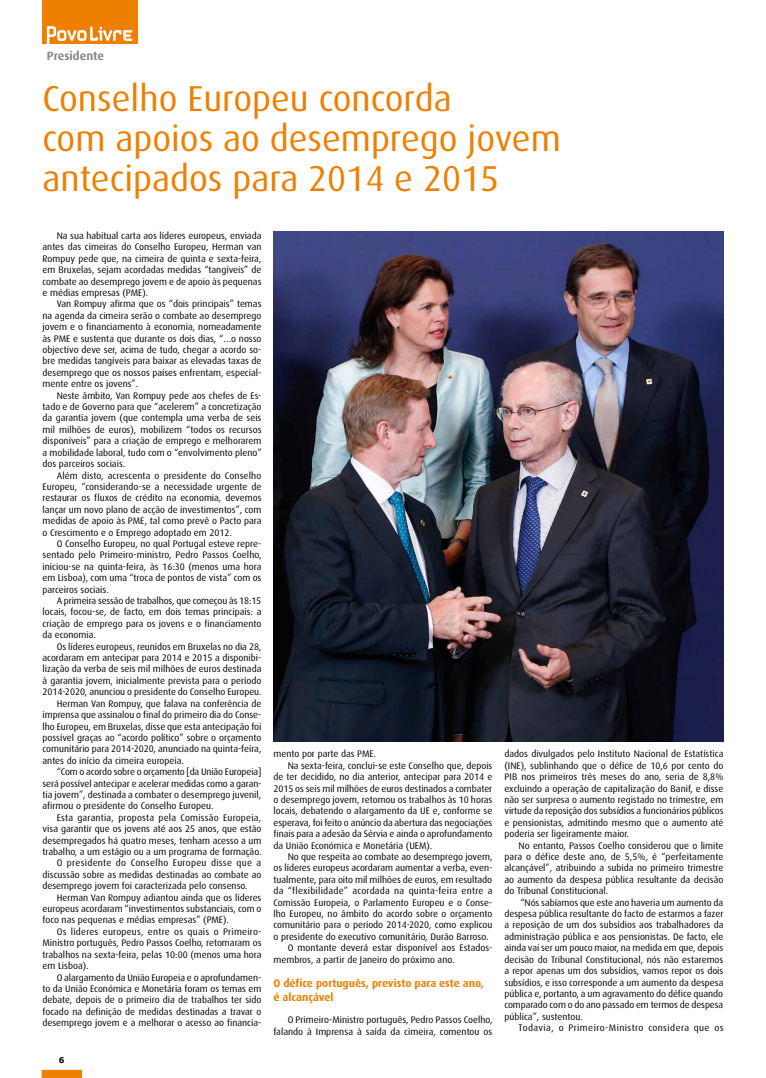
<style>
.page{position:relative;width:766px;height:1078px;background:#fff}
.page>*{position:absolute;margin:0;border:0;box-sizing:border-box;transform-origin:0 0}
.t1{font:36px/40px "Dax";color:#ee7f00}
.t2{font:700 12px "Dax";color:#87888a}
.t3{font:700 11px/13.2px "Dax";color:#ee7f00}
.t4{font:9.5px/11.4px "Dax";color:#000;text-align:justify}
.t5{font:9.5px "Dax";letter-spacing:.025em;color:#000}
.t6{font:9.5px "Dax";letter-spacing:.02em;color:#000}
.t7{font:9.5px "Dax";letter-spacing:.045em;color:#000}
.t8{font:9.5px "Dax";letter-spacing:.03em;color:#000}
.t9{font:700 8px "Verdana";color:#000}
</style>
<div class="page">
<div style="left:42px;top:1069px;width:40px;height:8px;background:#ee7f00;border:1px solid #ee7f00"></div>
<div style="left:43px;top:0;width:95px;height:44px;background:#ee7f00"></div>
<svg style="left:47px;top:26px;width:85px;height:18px"></svg>
<img style="left:273px;top:231px;width:450px;height:510px">
<p class="t2" style="left:47px;top:49px;width:59px">Presidente</p>
<h1 class="t1" style="left:43px;top:79px;width:519px">Conselho Europeu concorda<br>com apoios ao desemprego jovem antecipados para 2014 e 2015</h1>
<p class="t4" style="left:43px;top:230px;width:220px;text-indent:14px">Na sua habitual carta aos líderes europeus, enviada antes das cimeiras do Conselho Europeu, Herman van Rompuy pede que, na cimeira de quinta e sexta-feira, em Bruxelas, sejam acordadas medidas “tangíveis” de combate ao desemprego jovem e de apoio às pequenas e médias empresas (PME).</p>
<p class="t4" style="left:43px;top:298px;width:220px;text-indent:14px">Van Rompuy afirma que os “dois principais” temas na agenda da cimeira serão o combate ao desemprego jovem e o financiamento à economia, nomeadamente às PME e sustenta que durante os dois dias, “…o nosso objectivo deve ser, acima de tudo, chegar a acordo so&shy;bre medidas tangíveis para baixar as elevadas taxas de desemprego que os nossos países enfrentam, especial&shy;mente entre os jovens”.</p>
<p class="t4" style="left:43px;top:389px;width:220px;text-indent:14px">Neste âmbito, Van Rompuy pede aos chefes de Es&shy;tado e de Governo para que “acelerem” a concretização da garantia jovem (que contempla uma verba de seis mil milhões de euros), mobilizem “todos os recursos disponíveis” para a criação de emprego e melhorarem a mobilidade laboral, tudo com o “envolvimento pleno” dos parceiros sociais.</p>
<p class="t4" style="left:43px;top:469px;width:220px;text-indent:14px">Além disto, acrescenta o presidente do Conselho Europeu, “considerando-se a necessidade urgente de restaurar os fluxos de crédito na economia, devemos lançar um novo plano de acção de investimentos”, com medidas de apoio às PME, tal como prevê o Pacto para o Crescimento e o Emprego adoptado em 2012.</p>
<p class="t4" style="left:43px;top:538px;width:220px;text-indent:14px">O Conselho Europeu, no qual Portugal esteve repre&shy;sentado pelo Primeiro-ministro, Pedro Passos Coelho, iniciou-se na quinta-feira, às 16:30 (menos uma hora em Lisboa), com uma “troca de pontos de vista” com os parceiros sociais.</p>
<p class="t4" style="left:43px;top:595px;width:220px;text-indent:14px">A primeira sessão de trabalhos, que começou às 18:15 locais, focou-se, de facto, em dois temas principais: a criação de emprego para os jovens e o financiamento da economia.</p>
<p class="t4" style="left:57px;top:640px;width:206px">Os líderes europeus, reunidos em Bruxelas no dia 28,</p>
<p class="t4" style="left:43px;top:652px;width:220px">acordaram em antecipar para 2014 e 2015 a disponibi-</p>
<p class="t4" style="left:43px;top:663px;width:220px">lização da verba de seis mil milhões de euros destinada</p>
<p class="t4" style="left:43px;top:674px;width:220px">à garantia jovem, inicialmente prevista para o período</p>
<p class="t4" style="left:43px;top:686px;width:220px">2014-2020, anunciou o presidente do Conselho Europeu.</p>
<p class="t4" style="left:57px;top:697px;width:206px">Herman Van Rompuy, que falava na conferência de</p>
<p class="t4" style="left:43px;top:709px;width:220px">imprensa que assinalou o final do primeiro dia do Conse-</p>
<p class="t4" style="left:43px;top:720px;width:220px">lho Europeu, em Bruxelas, disse que esta antecipação foi</p>
<p class="t4" style="left:43px;top:731px;width:220px">possível graças ao “acordo político” sobre o orçamento</p>
<p class="t4" style="left:43px;top:743px;width:220px">comunitário para 2014-2020, anunciado na quinta-feira,</p>
<p class="t4" style="left:43px;top:754px;width:143px">antes do início da cimeira europeia.</p>
<p class="t4" style="left:57px;top:766px;width:206px">“Com o acordo sobre o orçamento [da União Europeia]</p>
<p class="t4" style="left:43px;top:777px;width:220px">será possível antecipar e acelerar medidas como a garan-</p>
<p class="t4" style="left:43px;top:788px;width:220px">tia jovem”, destinada a combater o desemprego juvenil,</p>
<p class="t4" style="left:43px;top:800px;width:172px">afirmou o presidente do Conselho Europeu.</p>
<p class="t6" style="left:57px;top:812px;width:206px">Esta garantia, proposta pela Comissão Europeia,</p>
<p class="t4" style="left:43px;top:823px;width:220px">visa garantir que os jovens até aos 25 anos, que estão</p>
<p class="t4" style="left:43px;top:834px;width:220px">desempregados há quatro meses, tenham acesso a um</p>
<p class="t4" style="left:43px;top:845px;width:220px">trabalho, a um estágio ou a um programa de formação.</p>
<p class="t8" style="left:57px;top:857px;width:206px">O presidente do Conselho Europeu disse que a</p>
<p class="t4" style="left:43px;top:868px;width:220px">discussão sobre as medidas destinadas ao combate ao</p>
<p class="t4" style="left:43px;top:880px;width:206px">desemprego jovem foi caracterizada pelo consenso.</p>
<p class="t4" style="left:57px;top:891px;width:206px">Herman Van Rompuy adiantou ainda que os líderes</p>
<p class="t4" style="left:43px;top:902px;width:220px">europeus acordaram “investimentos substanciais, com o</p>
<p class="t4" style="left:43px;top:914px;width:188px">foco nas pequenas e médias empresas” (PME).</p>
<p class="t5" style="left:57px;top:926px;width:206px">Os líderes europeus, entre os quais o Primeiro-</p>
<p class="t4" style="left:43px;top:937px;width:220px">Ministro português, Pedro Passos Coelho, retomaram os</p>
<p class="t4" style="left:43px;top:948px;width:220px">trabalhos na sexta-feira, pelas 10:00 (menos uma hora</p>
<p class="t4" style="left:43px;top:959px;width:48px">em Lisboa).</p>
<p class="t4" style="left:57px;top:971px;width:206px">O alargamento da União Europeia e o aprofundamen-</p>
<p class="t4" style="left:42px;top:982px;width:220px">to da União Económica e Monetária foram os temas em</p>
<p class="t4" style="left:42px;top:994px;width:220px">debate, depois de o primeiro dia de trabalhos ter sido</p>
<p class="t4" style="left:42px;top:1005px;width:220px">focado na definição de medidas destinadas a travar o</p>
<p class="t4" style="left:42px;top:1016px;width:220px">desemprego jovem e a melhorar o acesso ao financia-</p>
<p class="t9" style="left:59px;top:1054px;width:7px">6</p>
<p class="t4" style="left:273px;top:748px;width:104px">mento por parte das PME.</p>
<p class="t4" style="left:287px;top:759px;width:206px">Na sexta-feira, conclui-se este Conselho que, depois</p>
<p class="t4" style="left:273px;top:771px;width:220px">de ter decidido, no dia anterior, antecipar para 2014 e</p>
<p class="t4" style="left:273px;top:782px;width:220px">2015 os seis mil milhões de euros destinados a combater</p>
<p class="t4" style="left:273px;top:793px;width:220px">o desemprego jovem, retomou os trabalhos às 10 horas</p>
<p class="t4" style="left:273px;top:805px;width:220px">locais, debatendo o alargamento da UE e, conforme se</p>
<p class="t4" style="left:273px;top:816px;width:220px">esperava, foi feito o anúncio da abertura das negociações</p>
<p class="t4" style="left:273px;top:828px;width:220px">finais para a adesão da Sérvia e ainda o aprofundamento</p>
<p class="t4" style="left:273px;top:839px;width:160px">da União Económica e Monetária (UEM).</p>
<p class="t4" style="left:287px;top:850px;width:206px">No que respeita ao combate ao desemprego jovem,</p>
<p class="t4" style="left:273px;top:862px;width:220px">os líderes europeus acordaram aumentar a verba, even-</p>
<p class="t4" style="left:273px;top:873px;width:220px">tualmente, para oito mil milhões de euros, em resultado</p>
<p class="t5" style="left:273px;top:885px;width:220px">da “flexibilidade” acordada na quinta-feira entre a</p>
<p class="t4" style="left:273px;top:896px;width:220px">Comissão Europeia, o Parlamento Europeu e o Conse-</p>
<p class="t4" style="left:273px;top:907px;width:220px">lho Europeu, no âmbito do acordo sobre o orçamento</p>
<p class="t4" style="left:273px;top:919px;width:220px">comunitário para o período 2014-2020, como explicou</p>
<p class="t4" style="left:273px;top:930px;width:216px">o presidente do executivo comunitário, Durão Barroso.</p>
<p class="t4" style="left:287px;top:942px;width:206px">O montante deverá estar disponível aos Estados-</p>
<p class="t4" style="left:273px;top:953px;width:182px">membros, a partir de Janeiro do próximo ano.</p>
<p class="t3" style="left:273px;top:976px;width:212px">O défice português, previsto para este ano, é alcançável</p>
<p class="t4" style="left:273px;top:1014px;width:220px;text-align:right">O Primeiro-Ministro português, Pedro Passos Coelho, falando à Imprensa à saída da cimeira, comentou os</p>
<p class="t4" style="left:504px;top:748px;width:220px">dados divulgados pelo Instituto Nacional de Estatística (INE), sublinhando que o défice de 10,6 por cento do PIB nos primeiros três meses do ano, seria de 8,8% excluindo a operação de capitalização do Banif, e disse não ser surpresa o aumento registado no trimestre, em virtude da reposição dos subsídios a funcionários públicos e pensionistas, admitindo mesmo que o aumento até poderia ser ligeiramente maior.</p>
<p class="t4" style="left:504px;top:839px;width:220px;text-indent:14px">No entanto, Passos Coelho considerou que o limite para o défice deste ano, de 5,5%, é “perfeitamente alcançável”, atribuindo a subida no primeiro trimestre ao aumento da despesa pública resultante da decisão do Tribunal Constitucional.</p>
<p class="t4" style="left:504px;top:896px;width:220px;text-indent:16px">“Nós sabíamos que este ano haveria um aumento da despesa pública resultante do facto de estarmos a fazer a reposição de um dos subsídios aos trabalhadores da administração pública e aos pensionistas. De facto, ele ainda vai ser um pouco maior, na medida em que, depois decisão do Tribunal Constitucional, nós não estaremos a repor apenas um dos subsídios, vamos repor os dois subsídios, e isso corresponde a um aumento da despesa pública e, portanto, a um agravamento do défice quando comparado com o do ano passado em termos de despesa pública”, sustentou.</p>
<p class="t7" style="left:518px;top:1022px;width:206px">Todavia, o Primeiro-Ministro considera que os</p>
</div>
